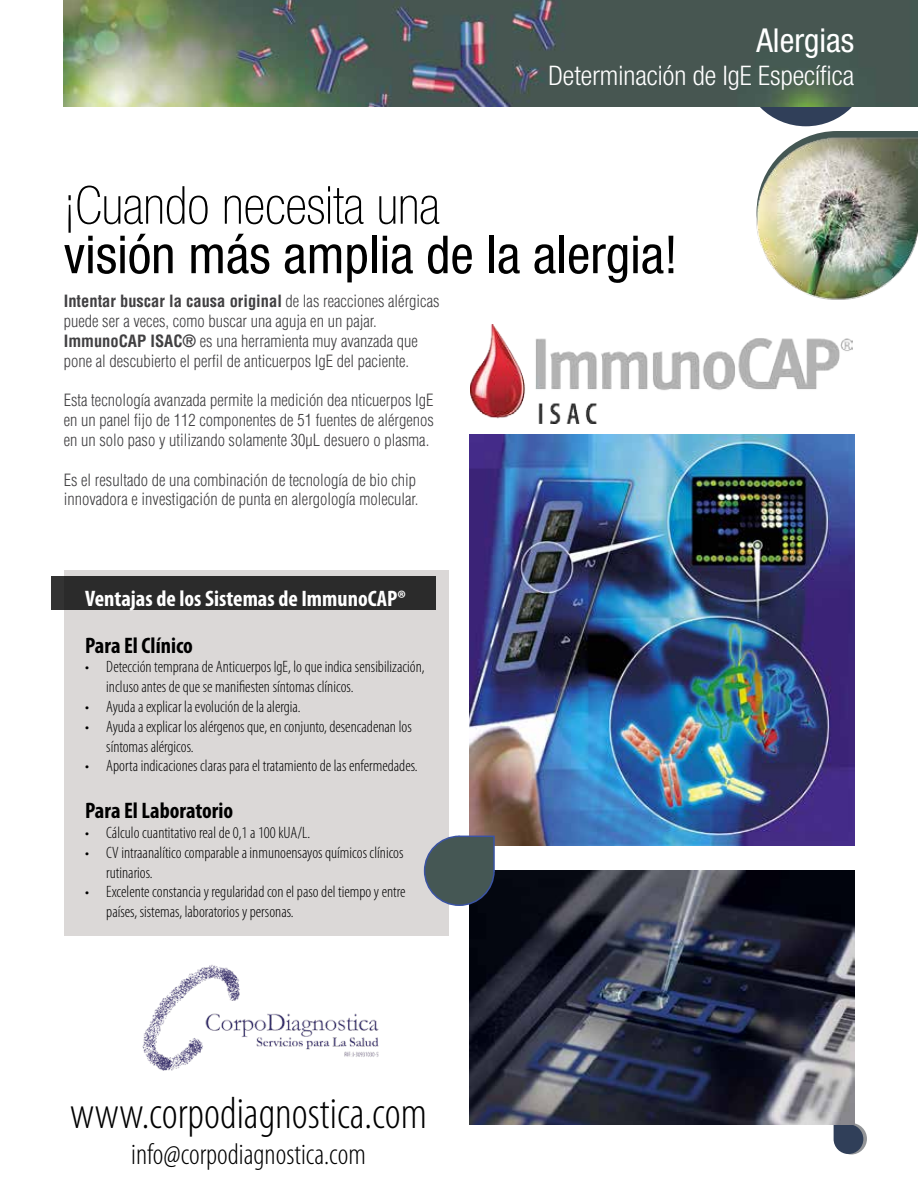
<style>
.page{position:relative;width:918px;height:1188px;background:#fff}
.page>*{position:absolute;margin:0;border:0;box-sizing:border-box;transform-origin:0 0}
.t1{font:condensed 52.5px "Helvetica Neue LT Std";color:#000}
.t2{font:100 condensed 52.5px "Helvetica Neue LT Std";color:#000}
.t3{font:300 condensed 45px "Myriad Pro";color:#000}
.t4{font:condensed 33px "Helvetica Neue LT Std";color:#fff}
.t5{font:300 condensed 30px "Myriad Pro";color:#000}
.t6{font:300 condensed 27px "Helvetica Neue LT Std";color:#fff}
.t7{font:700 condensed 22.5px "Myriad Pro";color:#fff}
.t8{font:700 condensed 22.5px "Myriad Pro";color:#000}
.t9{font:300 condensed 16.5px/19.8px "Myriad Pro";color:#000}
.t10{font:300 condensed 16.5px/19.8px "Helvetica LT Std";color:#414042}
.s1{font-weight:700}
</style>
<div class="page">
<svg style="left:834px;top:1123px;width:33px;height:32px"></svg>
<img style="left:64px;top:0;width:678px;height:106px">
<div style="left:64px;top:571px;width:384px;height:365px;background:#dbd8d7"></div>
<img style="left:470px;top:607px;width:384px;height:239px">
<img style="left:470px;top:871px;width:384px;height:253px">
<svg style="left:423px;top:835px;width:73px;height:72px;background:#556367"></svg>
<div style="left:51px;top:576px;width:384px;height:33px;background:#2b2b2b"></div>
<div style="left:742px;top:0;width:176px;height:83px;background:#475651"></div>
<img style="left:448px;top:83px;width:470px;height:524px">
<img style="left:142px;top:965px;width:237px;height:106px">
<h3 class="t4" style="left:756px;top:22px;width:99px">Alergias</h3>
<h3 class="t6" style="left:548px;top:60px;width:307px">Determinación de IgE Específica</h3>
<h1 class="t2" style="left:64px;top:176px;width:378px">¡Cuando necesita una</h1>
<h1 class="t1" style="left:64px;top:224px;width:615px">visión más amplia de la alergia!</h1>
<p class="t10" style="left:64px;top:291px;width:377px"><span class="s1">Intentar buscar la causa original</span> de las reacciones alérgicas puede ser a veces, como buscar una aguja en un pajar.<br><span class="s1">ImmunoCAP ISAC®</span> es una herramienta muy avanzada que pone al descubierto el perfil de anticuerpos IgE del paciente.</p>
<p class="t10" style="left:64px;top:390px;width:372px;text-align:justify">Esta tecnología avanzada permite la medición dea nticuerpos IgE en un panel fijo de 112 componentes de 51 fuentes de alérgenos en un solo paso y utilizando solamente 30μL desuero o plasma.</p>
<p class="t10" style="left:64px;top:470px;width:356px">Es el resultado de una combinación de tecnología de bio chip innovadora e investigación de punta en alergología molecular.</p>
<h3 class="t7" style="left:85px;top:584px;width:322px">Ventajas de los Sistemas de ImmunoCAP®</h3>
<h3 class="t8" style="left:85px;top:631px;width:109px">Para El Clínico</h3>
<p class="t9" style="left:106px;top:657px;width:320px;text-indent:-21px">• Deteccióntempranade Anticuerpos IgE, lo queindica sensibilización, incluso antes de que se manifiesten síntomas clínicos.</p>
<p class="t9" style="left:85px;top:697px;width:217px">• Ayuda aexplicar la evolución de la alergia.</p>
<p class="t9" style="left:106px;top:716px;width:307px;text-indent:-21px">• Ayuda aexplicar los alérgenos que, en conjunto,desencadenanlos síntomas alérgicos.</p>
<p class="t9" style="left:85px;top:756px;width:334px">• Aportaindicaciones clarasparael tratamientode lasenfermedades.</p>
<h3 class="t8" style="left:85px;top:797px;width:150px">Para El Laboratorio</h3>
<p class="t9" style="left:85px;top:823px;width:227px">• Cálculocuantitativoreal de0,1 a 100 kUA/L.</p>
<p class="t9" style="left:106px;top:842px;width:299px;text-indent:-21px">• CV intraanalítico comparable ainmunoensayos químicos clínicos rutinarios.</p>
<p class="t9" style="left:106px;top:882px;width:301px;text-indent:-21px">• Excelente constancia y regularidad con el paso del tiempo y entre países, sistemas, laboratorios y personas.</p>
<h2 class="t3" style="left:70px;top:1087px;width:358px">www.corpodiagnostica.com</h2>
<h3 class="t5" style="left:131px;top:1137px;width:236px">info@corpodiagnostica.com</h3>
</div>
